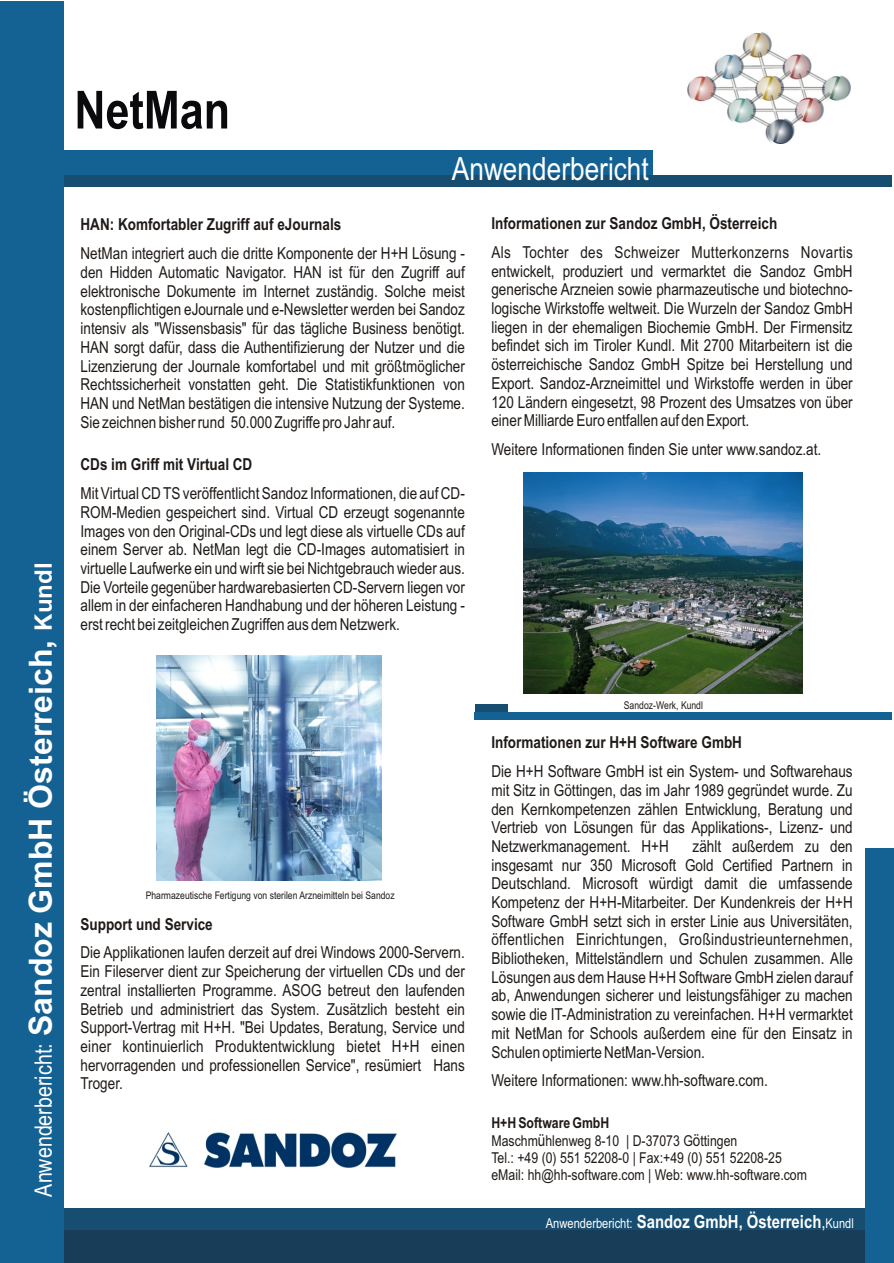
<style>
.page{position:relative;width:894px;height:1263px;background:#fff}
.page>*{position:absolute;margin:0;border:0;box-sizing:border-box;transform-origin:0 0}
.t1{font:700 52.5px "Arial Narrow";color:#0a0a0d}
.t2{font:700 31.95px "Arial";color:#fff}
.t3{font:31.95px "Arial Narrow";color:#fff}
.t4{font:700 18.15px "Arial Narrow";color:#fff}
.t5{font:700 18px "Arial";color:#fff}
.t6{font:16.5px/18.8px "Arial Narrow";color:#1f1a17;text-align:justify}
.t7{font:700 16.5px "Arial Narrow";color:#1f1a17}
.t8{font:15px/17.5px "Arial Narrow";color:#1f1a17}
.t9{font:13.65px "Arial Narrow";color:#fff}
.t10{font:10.65px "Arial Narrow";color:#1f1a17}
.t11{font:10.5px "Arial Narrow";color:#1f1a17}
.s1{font-family:"Arial Narrow";font-weight:400;font-size:24px}
.s2{font-size:24px}
.s3{font-family:"Arial Narrow";font-weight:400;font-size:31.95px}
.s4{font-weight:700}
.s5{font-size:16.5px}
.s6{font-weight:400}
.s7{font-weight:400;font-size:13.5px}
.s8{font-weight:700;font-size:18.15px}
</style>
<div class="page">
<div style="left:55px;top:1209px;width:837px;height:38px;background:#174d70"></div>
<div style="left:55px;top:1231px;width:839px;height:32px;background:#173d59"></div>
<div style="left:18px;top:150px;width:635px;height:32px;background:#146194"></div>
<div style="left:18px;top:175px;width:874px;height:12px;background:#174d70"></div>
<div style="left:0;top:1px;width:64px;height:1261px;background:#146194"></div>
<div style="left:865px;top:848px;width:29px;height:415px;background:#146194"></div>
<div style="left:475px;top:705px;width:32px;height:11px;background:#174d70"></div>
<div style="left:474px;top:712px;width:418px;height:8px;background:#146194"></div>
<img style="left:687px;top:32px;width:164px;height:112px">
<img style="left:524px;top:472px;width:278px;height:222px">
<img style="left:156px;top:655px;width:226px;height:226px">
<img style="left:149px;top:1132px;width:248px;height:36px">
<h2 class="t2" style="left:29px;top:1197px;width:635px;rotate:-90deg"><span class="s1">Anwenderbericht:</span> Sandoz GmbH Österreich, <span class="s2">Kundl</span></h2>
<p class="t5" style="left:39px;top:1197px;width:474px;rotate:-90deg"><span class="s3">Anwenderbericht:</span> Aloisiuskolleg Bad Godesberg</p>
<h2 class="t2" style="left:29px;top:1036px;width:268px;rotate:-90deg">B yer HealthCare</h2>
<h1 class="t1" style="left:74px;top:91px;width:157px">NetMan</h1>
<h2 class="t3" style="left:452px;top:157px;width:198px">Anwenderbericht</h2>
<p class="t7" style="left:80px;top:219px;width:262px">HAN: Komfortabler Zugriff auf eJournals</p>
<p class="t6" style="left:80px;top:246px;width:386px">NetMan integriert auch die dritte Komponente der H+H Lösung - den Hidden Automatic Navigator. HAN ist für den Zugriff auf elektronische Dokumente im Internet zuständig. Solche meist kostenpflichtigen eJournale und e-Newsletter werden bei Sandoz intensiv als "Wissensbasis" für das tägliche Business benötigt.<br>HAN sorgt dafür, dass die Authentifizierung der Nutzer und die Lizenzierung der Journale komfortabel und mit größtmöglicher Rechtssicherheit vonstatten geht. Die Statistikfunktionen von HAN und NetMan bestätigen die intensive Nutzung der Systeme.<br>Sie zeichnen bisher rund 50.000 Zugriffe pro Jahr auf.</p>
<p class="t7" style="left:80px;top:459px;width:173px">CDs im Griff mit Virtual CD</p>
<p class="t6" style="left:80px;top:486px;width:386px">Mit Virtual CD TS veröffentlicht Sandoz Informationen, die auf CD-ROM-Medien gespeichert sind. Virtual CD erzeugt sogenannte Images von den Original-CDs und legt diese als virtuelle CDs auf einem Server ab. NetMan legt die CD-Images automatisiert in virtuelle Laufwerke ein und wirft sie bei Nichtgebrauch wieder aus.<br>Die Vorteile gegenüber hardwarebasierten CD-Servern liegen vor allem in der einfacheren Handhabung und der höheren Leistung - erst recht bei zeitgleichen Zugriffen aus dem Netzwerk.</p>
<p class="t7" style="left:491px;top:217px;width:287px">Informationen zur Sandoz GmbH, Österreich</p>
<p class="t6" style="left:491px;top:244px;width:363px">Als Tochter des Schweizer Mutterkonzerns Novartis entwickelt, produziert und vermarktet die Sandoz GmbH generische Arzneien sowie pharmazeutische und biotechno&shy;logische Wirkstoffe weltweit. Die Wurzeln der Sandoz GmbH liegen in der ehemaligen Biochemie GmbH. Der Firmensitz befindet sich im Tiroler Kundl. Mit 2700 Mitarbeitern ist die österreichische Sandoz GmbH Spitze bei Herstellung und Export. Sandoz-Arzneimittel und Wirkstoffe werden in über 120 Ländern eingesetzt, 98 Prozent des Umsatzes von über einer Milliarde Euro entfallen auf den Export.</p>
<p class="t6" style="left:491px;top:441px;width:331px">Weitere Informationen finden Sie unter www.sandoz.at.</p>
<p class="t11" style="left:146px;top:891px;width:250px">Pharmazeutische Fertigung von sterilen Arzneimitteln bei Sandoz</p>
<p class="t7" style="left:80px;top:918px;width:134px">Support und Service</p>
<p class="t6" style="left:80px;top:945px;width:386px">Die Applikationen laufen derzeit auf drei Windows 2000-Servern.<br>Ein Fileserver dient zur Speicherung der virtuellen CDs und der zentral installierten Programme. ASOG betreut den laufenden Betrieb und administriert das System. Zusätzlich besteht ein Support-Vertrag mit H+H. "Bei Updates, Beratung, Service und einer kontinuierlich Produktentwicklung bietet H+H einen hervorragenden und professionellen Service", resümiert Hans Troger.</p>
<p class="t10" style="left:624px;top:702px;width:81px">Sandoz-Werk, Kundl</p>
<p class="t7" style="left:491px;top:736px;width:252px">Informationen zur H+H Software GmbH</p>
<p class="t6" style="left:491px;top:764px;width:363px">Die H+H Software GmbH ist ein System- und Softwarehaus mit Sitz in Göttingen, das im Jahr 1989 gegründet wurde. Zu den Kernkompetenzen zählen Entwicklung, Beratung und Vertrieb von Lösungen für das Applikations-, Lizenz- und Netzwerkmanagement. H+H</p>
<p class="t6" style="left:491px;top:838px;width:363px;text-indent:201px">zählt außerdem zu den insgesamt nur 350 Microsoft Gold Certified Partnern in Deutschland. Microsoft würdigt damit die umfassende Kompetenz der H+H-Mitarbeiter. Der Kundenkreis der H+H Software GmbH setzt sich in erster Linie aus Universitäten, öffentlichen Einrichtungen, Großindustrieunternehmen, Bibliotheken, Mittelständlern und Schulen zusammen. Alle Lösungen aus dem Hause H+H Software GmbH zielen darauf ab, Anwendungen sicherer und leistungsfähiger zu machen sowie die IT-Administration zu vereinfachen. H+H vermarktet mit NetMan for Schools außerdem eine für den Einsatz in Schulen optimierte NetMan-Version.</p>
<p class="t6" style="left:491px;top:1073px;width:278px">Weitere Informationen: www.hh-software.com.</p>
<p class="t8" style="left:491px;top:1115px;width:317px"><span class="s4">H+H Software GmbH<br></span>Maschm<span class="s5">ü</span>hlenweg 8-10 | D-37073 G<span class="s5">ö</span>ttingen<br>Tel.: +49 (0) 551 52208-0 | Fax:+49 (0) 551 52208-25 eMail: hh@hh-software.com | Web: www.hh-software.com</p>
<p class="t4" style="left:694px;top:1215px;width:161px">G H, Österreich<span class="s6">,</span><span class="s7">Kundl</span></p>
<p class="t9" style="left:546px;top:1218px;width:184px">Anwende br ericht: <span class="s8">Sandoz mb</span></p>
</div>
